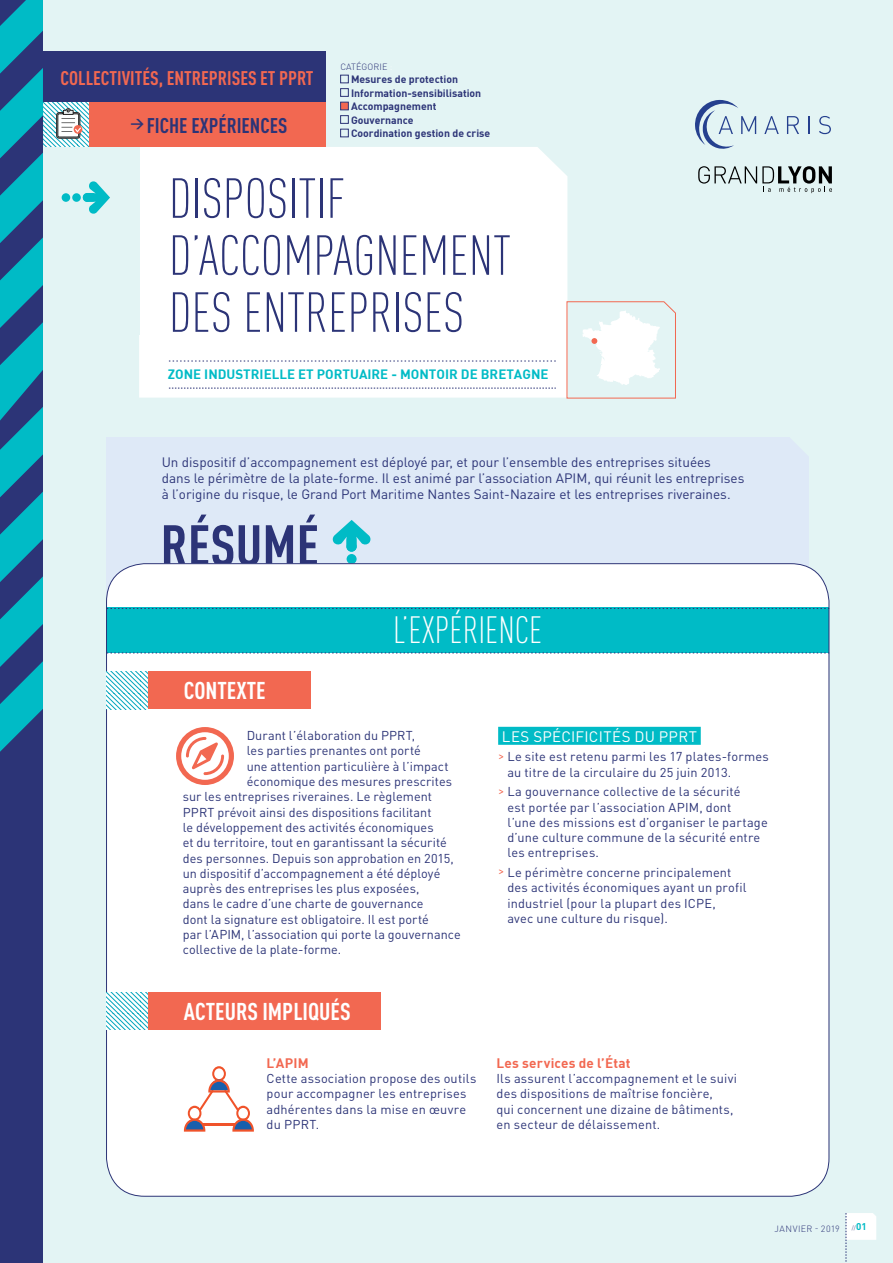
<style>
.page{position:relative;width:893px;height:1263px;background:#e3f4f4}
.page>*{position:absolute;margin:0;border:0;box-sizing:border-box;transform-origin:0 0}
.t1{font:700 57px "DIN Cond";color:#2c3477}
.t2{font:300 55.5px/57px "DIN Cond";color:#2c3477}
.t3{font:300 37.5px "DIN Cond";color:#fff}
.t4{font:700 24px "DIN Cond";color:#fff}
.t5{font:700 21px "DIN Cond";color:#2c3477}
.t6{font:700 19.5px "DIN Cond";color:#f26851}
.t7{font:15px "DIN Pro";letter-spacing:.03em;color:#fff}
.t8{font:13.5px/16.2px "DIN Pro";color:#2c3477}
.t9{font:13.5px "DIN Bold";letter-spacing:.015em;color:#f26851}
.t10{font:13.35px "DIN Bold";color:#00bbc6}
.t11{font:12.75px/15.3px "DIN Pro";letter-spacing:.01em;color:#2c3477}
.t12{font:10.5px/13.5px "DIN Bold";color:#2c3477}
.t13{font:300 9px "DIN Pro";letter-spacing:.01em;color:#2c3477}
.t14{font:300 6px "DIN Pro";color:#2c3477}
.s1{color:#fff}
.s2{font-size:12px;color:#f26851}
.s3{font-family:"DIN";font-weight:700;font-size:9.75px;color:#00bbc6}
</style>
<div class="page">
<div style="left:139px;top:147px;width:428px;height:251px;background:#fff"></div>
<div style="left:340px;top:75px;width:9px;height:8px;border:1px solid #2c3477"></div>
<div style="left:340px;top:88px;width:9px;height:9px;border:1px solid #2c3477"></div>
<div style="left:340px;top:102px;width:9px;height:8px;background:#f26851;border:1px solid #2c3477"></div>
<div style="left:340px;top:115px;width:9px;height:9px;border:1px solid #2c3477"></div>
<div style="left:340px;top:129px;width:9px;height:8px;border:1px solid #2c3477"></div>
<svg style="left:169px;top:361px;width:387px;height:1px"></svg>
<svg style="left:169px;top:388px;width:387px;height:1px"></svg>
<svg style="left:44px;top:101px;width:45px;height:46px"></svg>
<svg style="left:56px;top:108px;width:26px;height:31px"></svg>
<div style="left:89px;top:99px;width:237px;height:48px;background:#f26851"></div>
<div style="left:38px;top:147px;width:102px;height:188px;background:#e3f4f4"></div>
<div style="left:43px;top:51px;width:283px;height:50px;background:#2c3477"></div>
<svg style="left:83px;top:181px;width:27px;height:33px"></svg>
<div style="left:83px;top:193px;width:8px;height:9px;background:#00bbc6;border-radius:50%"></div>
<div style="left:62px;top:193px;width:8px;height:9px;background:#00bbc6;border-radius:50%"></div>
<div style="left:72px;top:193px;width:9px;height:9px;background:#00bbc6;border-radius:50%"></div>
<svg style="left:567px;top:301px;width:109px;height:97px"></svg>
<div style="left:0;top:0;width:43px;height:1263px;background:#2c3477"></div>
<svg style="left:0;top:0;width:43px;height:752px"></svg>
<div style="left:107px;top:437px;width:702px;height:312px;background:#dee9f7"></div>
<svg style="left:791px;top:437px;width:18px;height:18px"></svg>
<svg style="left:332px;top:520px;width:39px;height:32px"></svg>
<div style="left:347px;top:542px;width:10px;height:10px;background:#00bbc6;border-radius:50%"></div>
<div style="left:347px;top:554px;width:10px;height:10px;background:#00bbc6;border-radius:50%"></div>
<div style="left:107px;top:563px;width:722px;height:633px;background:#fff;border-radius:38px"></div>
<div style="left:107px;top:608px;width:722px;height:45px;background:#00bbc6"></div>
<svg style="left:108px;top:608px;width:718px;height:1px"></svg>
<svg style="left:108px;top:653px;width:718px;height:1px"></svg>
<svg style="left:846px;top:1213px;width:30px;height:49px"></svg>
<svg style="left:764px;top:116px;width:15px;height:18px"></svg>
<svg style="left:787px;top:116px;width:12px;height:18px"></svg>
<svg style="left:808px;top:116px;width:2px;height:18px"></svg>
<svg style="left:819px;top:116px;width:12px;height:18px"></svg>
<svg style="left:695px;top:100px;width:61px;height:49px"></svg>
<svg style="left:698px;top:166px;width:134px;height:27px"></svg>
<svg style="left:184px;top:1066px;width:70px;height:65px"></svg>
<svg style="left:176px;top:727px;width:58px;height:58px"></svg>
<div style="left:498px;top:727px;width:203px;height:18px;background:#00bbc6"></div>
<div style="left:147px;top:992px;width:234px;height:38px;background:#f26851"></div>
<svg style="left:106px;top:992px;width:42px;height:38px"></svg>
<div style="left:106px;top:671px;width:205px;height:38px;background:#f26851"></div>
<svg style="left:106px;top:671px;width:42px;height:38px"></svg>
<p class="t13" style="left:340px;top:60px;width:53px">CATÉGORIE <span class="s1">:</span></p>
<p class="t12" style="left:351px;top:72px;width:141px">Mesures de protection<br>Information-sensibilisation<br>Accompagnement<br>Gouvernance<br>Coordination gestion de crise</p>
<h2 class="t2" style="left:169px;top:170px;width:344px">DISPOSITIF<br>D’ACCOMPAGNEMENT<br>DES ENTREPRISES</h2>
<p class="t10" style="left:168px;top:365px;width:382px">Zone i ndustri elle et portuai re - Montoi r de Bretagne</p>
<h3 class="t6" style="left:61px;top:66px;width:141px">COLLECTIVITÉS, ENTREPRISES</h3>
<h3 class="t6" style="left:260px;top:66px;width:54px">ET PPRT</h3>
<h3 class="t5" style="left:130px;top:113px;width:159px"><sup>&gt;</sup> FICHE EXPÉRIENCES</h3>
<p class="t8" style="left:162px;top:453px;width:584px">Un dispositif d’accompagnement est déployé par, et pour l’ensemble des entreprises situées<br>dans le périmètre de la plate-forme. Il est animé par l’association APIM, qui réunit les entreprises à l’origine du risque, le Grand Port Maritime Nantes Saint-Nazaire et les entreprises riveraines.</p>
<h1 class="t1" style="left:161px;top:511px;width:160px">RÉSUMÉ</h1>
<h3 class="t4" style="left:184px;top:676px;width:83px">CONTEXTE</h3>
<h3 class="t3" style="left:393px;top:609px;width:151px">L’EXPÉRIENCE</h3>
<p class="t11" style="left:247px;top:727px;width:170px">Durant l’élaboration du PPRT,</p>
<p class="t11" style="left:247px;top:743px;width:176px">les parties prenantes ont porté</p>
<p class="t11" style="left:247px;top:758px;width:203px">une attention particulière à l’impact</p>
<p class="t11" style="left:247px;top:773px;width:207px">économique des mesures prescrites</p>
<p class="t11" style="left:183px;top:788px;width:251px">sur les entreprises riveraines. Le règlement</p>
<p class="t11" style="left:183px;top:804px;width:250px">PPRT prévoit ainsi des dispositions facilitant</p>
<p class="t11" style="left:183px;top:819px;width:252px">le développement des activités économiques</p>
<p class="t11" style="left:183px;top:834px;width:266px">et du territoire, tout en garantissant la sécurité</p>
<p class="t11" style="left:183px;top:850px;width:272px">des personnes. Depuis son approbation en 2015,</p>
<p class="t11" style="left:183px;top:865px;width:259px">un dispositif d’accompagnement a été déployé</p>
<p class="t11" style="left:183px;top:880px;width:238px">auprès des entreprises les plus exposées,</p>
<p class="t11" style="left:183px;top:896px;width:242px">dans le cadre d’une charte de gouvernance</p>
<p class="t11" style="left:183px;top:911px;width:248px">dont la signature est obligatoire. Il est porté</p>
<p class="t11" style="left:183px;top:926px;width:279px">par l’APIM, l’association qui porte la gouvernance</p>
<p class="t11" style="left:183px;top:941px;width:160px">collective de la plate-forme.</p>
<h3 class="t4" style="left:184px;top:997px;width:43px">ACTEURS</h3>
<h3 class="t4" style="left:262px;top:997px;width:68px">IMPLIQUÉS</h3>
<p class="t9" style="left:267px;top:1054px;width:44px">L’APIM</p>
<p class="t11" style="left:267px;top:1070px;width:211px">Cette association propose des outils pour accompagner les entreprises adhérentes dans la mise en œuvre du PPRT.</p>
<p class="t7" style="left:502px;top:726px;width:90px">Les spéci ficit</p>
<p class="t7" style="left:612px;top:726px;width:86px">és du PPRT</p>
<p class="t11" style="left:507px;top:748px;width:263px;text-indent:-9px"><span class="s2">&gt;</span> Le site est retenu parmi les 17 plates-formes au titre de la circulaire du 25 juin 2013.</p>
<p class="t11" style="left:507px;top:783px;width:262px;text-indent:-9px"><span class="s2">&gt;</span> La gouvernance collective de la sécurité<br>est portée par l’association APIM, dont<br>l’une des missions est d’organiser le partage d’une culture commune de la sécurité entre les entreprises.</p>
<p class="t11" style="left:507px;top:864px;width:241px;text-indent:-9px"><span class="s2">&gt;</span> Le périmètre concerne principalement des activités économiques ayant un profil industriel (pour la plupart des ICPE,<br>avec une culture du risque).</p>
<p class="t9" style="left:496px;top:1054px;width:136px">Les services de l’État</p>
<p class="t11" style="left:496px;top:1070px;width:242px">Ils assurent l’accompagnement et le suivi des dispositions de maîtrise foncière,<br>qui concernent une dizaine de bâtiments, en secteur de délaissement.</p>
<p class="t13" style="left:775px;top:1222px;width:29px">JANVIER</p>
<p class="t13" style="left:815px;top:1222px;width:27px">- 2019</p>
<p class="t14" style="left:852px;top:1223px;width:17px">//<span class="s3">01</span></p>
</div>
